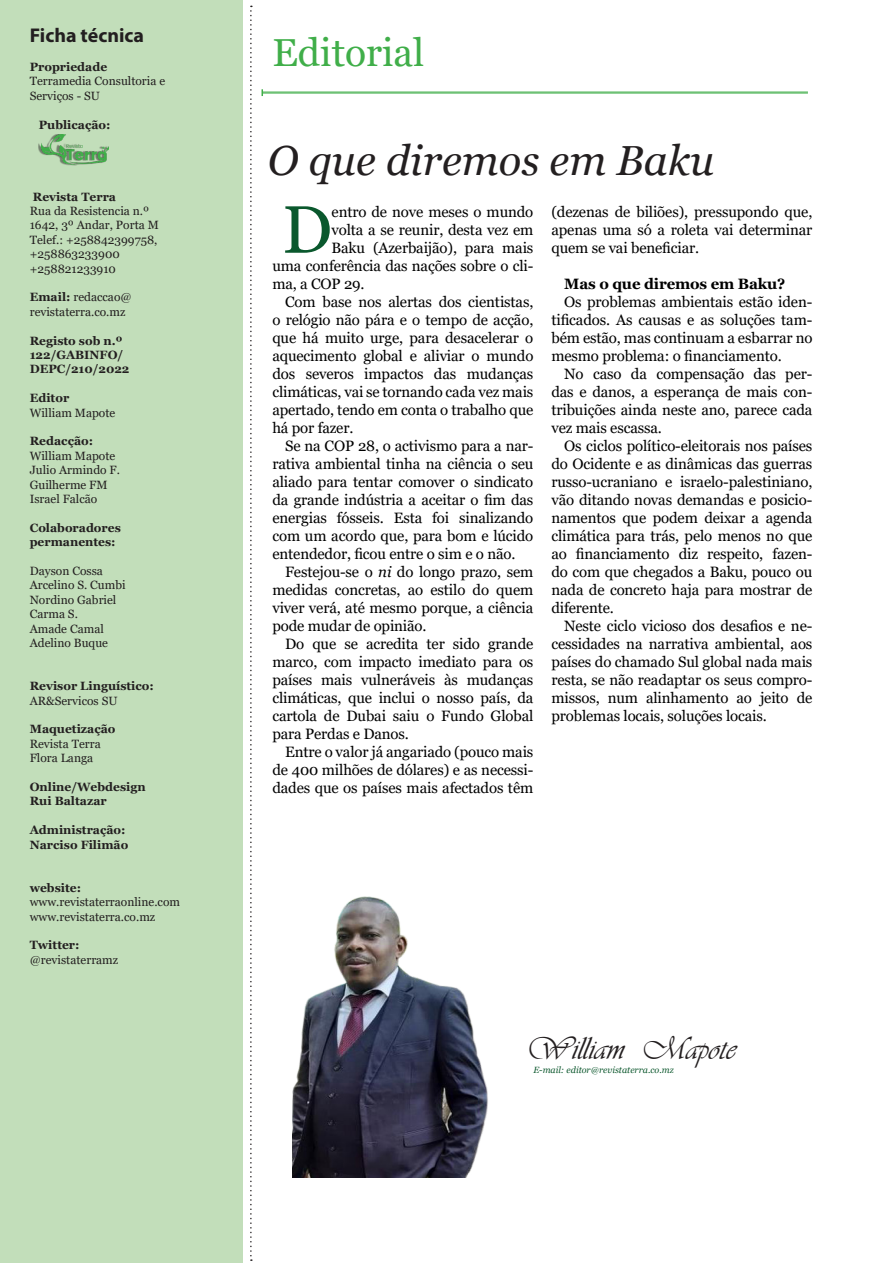
<style>
.page{position:relative;width:893px;height:1263px;background:#fff}
.page>*{position:absolute;margin:0;border:0;box-sizing:border-box;transform-origin:0 0}
.t1{font:66.9px "Georgia";color:#0a582d}
.t2{font:italic 42px "Georgia";color:#231f20}
.t3{font:39px "Georgia";color:#40ae49}
.t4{font:33px "Vivaldii";color:#231f20}
.t5{font:700 19.95px "Myriad Pro";color:#231f20}
.t6{font:15px/18px "Georgia";letter-spacing:-.01em;color:#000;text-align:justify}
.t7{font:700 15px "Georgia";letter-spacing:-.01em;color:#000}
.t8{font:12px/14.4px "Georgia";color:#231f20}
.t9{font:700 12px/14.4px "Georgia";color:#231f20}
.t10{font:italic 9px "Georgia";color:#0e592f}
.s1{font-weight:700}
.s2{font-style:italic}
</style>
<div class="page">
<div style="left:0;top:0;width:242px;height:1263px;background:#c2deba"></div>
<img style="left:292px;top:896px;width:196px;height:282px">
<svg style="left:250px;top:6px;width:2px;height:1255px"></svg>
<hr style="left:262px;top:92px;width:546px;height:1px;background:#40ae49">
<hr style="left:262px;top:93px;width:546px;height:1px;background:#40ae49">
<svg style="left:261px;top:89px;width:2px;height:7px"></svg>
<div style="left:38px;top:134px;width:69px;height:31px;background:#231f20;opacity:.5"></div>
<img style="left:41px;top:134px;width:68px;height:30px">
<h3 class="t5" style="left:30px;top:22px;width:116px">Ficha técnica</h3>
<p class="t9" style="left:30px;top:60px;width:79px">Propriedade</p>
<p class="t8" style="left:30px;top:74px;width:137px">Terramedia Consultoria e<br>Serviços - SU</p>
<p class="t9" style="left:39px;top:117px;width:73px">Publicação:</p>
<p class="t9" style="left:33px;top:189px;width:85px">Revista Terra</p>
<p class="t8" style="left:30px;top:204px;width:131px">Rua da Resistencia n.º<br>1642, 3º Andar, Porta M<br>Telef.: +258842399758, +258863233900 +258821233910</p>
<p class="t8" style="left:30px;top:290px;width:103px"><span class="s1">Email:</span> redaccao@ revistaterra.co.mz</p>
<p class="t9" style="left:30px;top:333px;width:101px">Registo sob n.º<br>122/GABINFO/<br>DEPC/210/2022</p>
<p class="t9" style="left:30px;top:391px;width:41px">Editor</p>
<p class="t8" style="left:30px;top:405px;width:87px">William Mapote</p>
<p class="t9" style="left:30px;top:434px;width:65px">Redacção:</p>
<p class="t8" style="left:30px;top:449px;width:92px">William Mapote<br>Julio Armindo F.<br>Guilherme FM<br>Israel Falcão</p>
<p class="t9" style="left:30px;top:520px;width:93px">Colaboradores permanentes:</p>
<p class="t8" style="left:30px;top:564px;width:97px">Dayson Cossa<br>Arcelino S. Cumbi<br>Nordino Gabriel<br>Carma S.<br>Amade Camal<br>Adelino Buque</p>
<p class="t9" style="left:30px;top:679px;width:126px">Revisor Linguístico:</p>
<p class="t8" style="left:30px;top:693px;width:89px">AR&amp;Servicos SU</p>
<p class="t9" style="left:30px;top:722px;width:87px">Maquetização</p>
<p class="t8" style="left:30px;top:737px;width:73px">Revista Terra<br>Flora Langa</p>
<p class="t9" style="left:30px;top:780px;width:117px">Online/Webdesign<br>Rui Baltazar</p>
<p class="t9" style="left:30px;top:823px;width:100px">Administração:<br>Narciso Filimão</p>
<p class="t9" style="left:30px;top:880px;width:53px">website:</p>
<p class="t8" style="left:30px;top:895px;width:152px">www.revistaterraonline.com www.revistaterra.co.mz</p>
<p class="t9" style="left:30px;top:938px;width:51px">Twitter:</p>
<p class="t8" style="left:30px;top:953px;width:90px">@revistaterramz</p>
<h3 class="t3" style="left:272px;top:29px;width:153px">Editorial</h3>
<h2 class="t2" style="left:268px;top:134px;width:448px">O que diremos em Baku</h2>
<h1 class="t1" style="left:282px;top:189px;width:52px">D</h1>
<p class="t6" style="left:332px;top:203px;width:203px">entro de nove meses o mundo</p>
<p class="t6" style="left:332px;top:221px;width:203px">volta a se reunir, desta vez em</p>
<p class="t6" style="left:332px;top:239px;width:203px">Baku (Azerbaijão), para mais</p>
<p class="t6" style="left:272px;top:257px;width:262px">uma conferência das nações sobre o cli-</p>
<p class="t6" style="left:272px;top:275px;width:94px">ma, a COP 29.</p>
<p class="t6" style="left:285px;top:293px;width:250px">Com base nos alertas dos cientistas,</p>
<p class="t6" style="left:272px;top:311px;width:262px">o relógio não pára e o tempo de acção,</p>
<p class="t6" style="left:272px;top:329px;width:262px">que há muito urge, para desacelerar o</p>
<p class="t6" style="left:272px;top:347px;width:262px">aquecimento global e aliviar o mundo</p>
<p class="t6" style="left:272px;top:365px;width:262px">dos severos impactos das mudanças</p>
<p class="t6" style="left:272px;top:383px;width:262px">climáticas, vai se tornando cada vez mais</p>
<p class="t6" style="left:272px;top:401px;width:262px">apertado, tendo em conta o trabalho que</p>
<p class="t6" style="left:272px;top:419px;width:83px">há por fazer.</p>
<p class="t6" style="left:285px;top:437px;width:250px">Se na COP 28, o activismo para a nar-</p>
<p class="t6" style="left:272px;top:455px;width:262px">rativa ambiental tinha na ciência o seu</p>
<p class="t6" style="left:272px;top:473px;width:262px">aliado para tentar comover o sindicato</p>
<p class="t6" style="left:272px;top:491px;width:262px">da grande indústria a aceitar o fim das</p>
<p class="t6" style="left:272px;top:509px;width:262px">energias fósseis. Esta foi sinalizando</p>
<p class="t6" style="left:272px;top:527px;width:262px">com um acordo que, para bom e lúcido</p>
<p class="t6" style="left:272px;top:545px;width:245px">entendedor, ficou entre o sim e o não.</p>
<p class="t6" style="left:285px;top:563px;width:250px">Festejou-se o <span class="s2">ni</span> do longo prazo, sem</p>
<p class="t6" style="left:272px;top:581px;width:262px">medidas concretas, ao estilo do quem</p>
<p class="t6" style="left:272px;top:599px;width:262px">viver verá, até mesmo porque, a ciência</p>
<p class="t6" style="left:272px;top:617px;width:156px">pode mudar de opinião.</p>
<p class="t6" style="left:285px;top:635px;width:250px">Do que se acredita ter sido grande</p>
<p class="t6" style="left:272px;top:653px;width:263px">marco, com impacto imediato para os</p>
<p class="t6" style="left:272px;top:671px;width:262px">países mais vulneráveis às mudanças</p>
<p class="t6" style="left:272px;top:689px;width:262px">climáticas, que inclui o nosso país, da</p>
<p class="t6" style="left:272px;top:707px;width:262px">cartola de Dubai saiu o Fundo Global</p>
<p class="t6" style="left:272px;top:725px;width:138px">para Perdas e Danos.</p>
<p class="t6" style="left:285px;top:743px;width:250px">Entre o valor já angariado (pouco mais</p>
<p class="t6" style="left:272px;top:761px;width:262px">de 400 milhões de dólares) e as necessi-</p>
<p class="t6" style="left:272px;top:779px;width:262px">dades que os países mais afectados têm</p>
<p class="t6" style="left:551px;top:203px;width:263px">(dezenas de biliões), pressupondo que, apenas uma só a roleta vai determinar quem se vai beneficiar.</p>
<p class="t7" style="left:564px;top:274px;width:223px">Mas o que diremos em Baku?</p>
<p class="t6" style="left:551px;top:293px;width:263px;text-indent:13px">Os problemas ambientais estão iden&shy;tificados. As causas e as soluções tam&shy;bém estão, mas continuam a esbarrar no mesmo problema: o financiamento.</p>
<p class="t6" style="left:551px;top:365px;width:262px;text-indent:13px">No caso da compensação das per&shy;das e danos, a esperança de mais con&shy;tribuições ainda neste ano, parece cada vez mais escassa.</p>
<p class="t6" style="left:551px;top:437px;width:262px;text-indent:13px">Os ciclos político-eleitorais nos países do Ocidente e as dinâmicas das guerras russo-ucraniano e israelo-palestiniano, vão ditando novas demandas e posicio&shy;namentos que podem deixar a agenda climática para trás, pelo menos no que ao financiamento diz respeito, fazen&shy;do com que chegados a Baku, pouco ou nada de concreto haja para mostrar de diferente.</p>
<p class="t6" style="left:551px;top:617px;width:262px;text-indent:13px">Neste ciclo vicioso dos desafios e ne&shy;cessidades na narrativa ambiental, aos países do chamado Sul global nada mais resta, se não readaptar os seus compro&shy;missos, num alinhamento ao jeito de problemas locais, soluções locais.</p>
<h3 class="t4" style="left:526px;top:1029px;width:211px">William Mapote</h3>
<p class="t10" style="left:533px;top:1064px;width:142px">E-mail: editor@revistaterra.co.mz</p>
</div>
